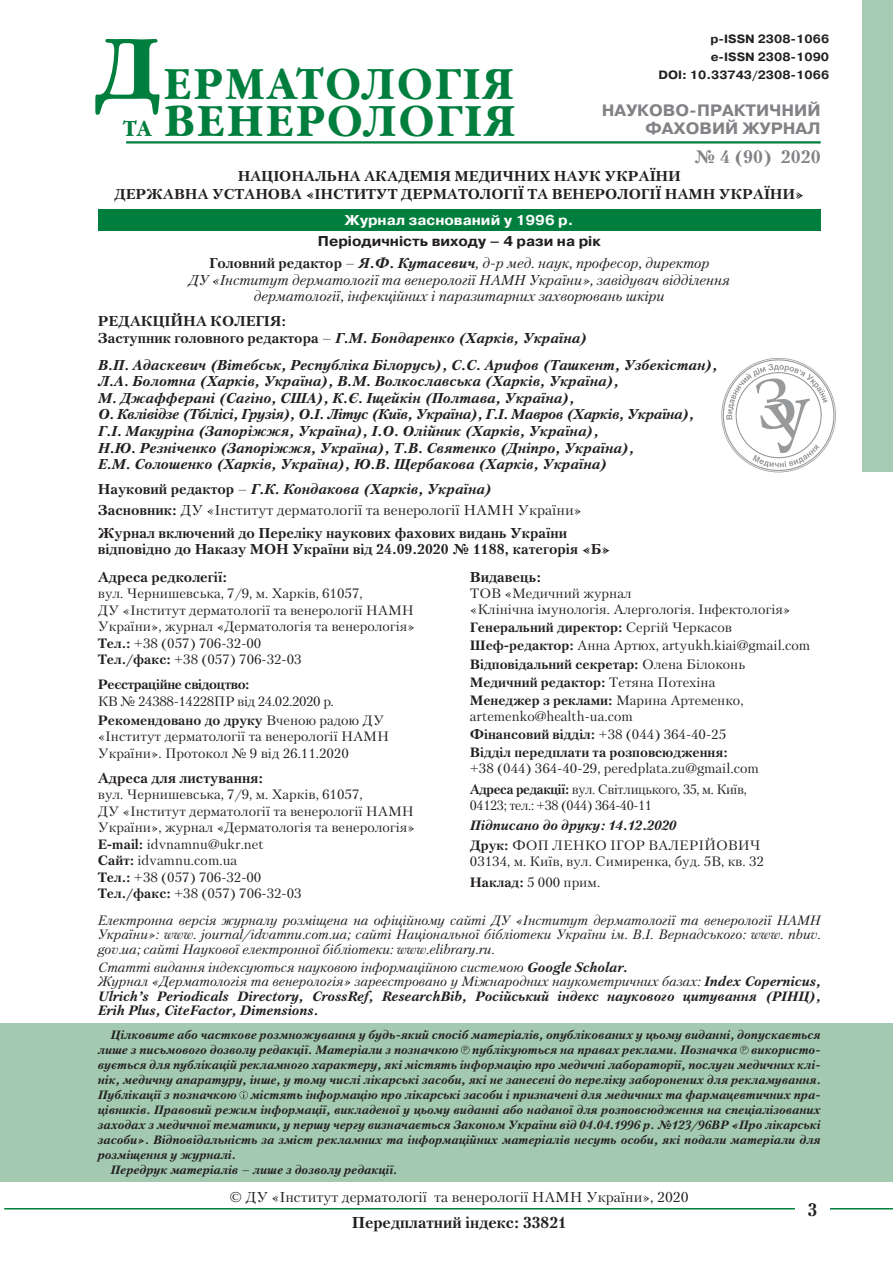
<style>
.page{position:relative;width:893px;height:1263px;background:#fff}
.page>*{position:absolute;margin:0;border:0;box-sizing:border-box;transform-origin:0 0}
.Rub_DiV_nazva{font:700 42.75px "Garamond C";letter-spacing:.05em;color:#007e3d;scale:.95 1}
.body_DiV{font:700 18px "Petersburg C";color:#808285;scale:1.05 1}
.Basic_str_DiV{font:700 18px "Petersburg C";color:#231f20}
.body_DiV-2{font:700 16.5px/18px "Pragmatica C";color:#808285;text-align:right;scale:1.05 1}
.body_DiV-3{font:700 15.75px "Petersburg C";color:#231f20;scale:1.05 1}
.body_DiV-4{font:italic 700 14.25px/16.5px "Petersburg C";color:#231f20;scale:1.05 1}
.body_DiV-5{font:700 14.25px/16.5px "Petersburg C";color:#231f20;scale:1.05 1}
.body_DiV-6{font:italic 14.25px/16.5px "Petersburg C";color:#231f20;text-align:center;scale:1.05 1}
.body_DiV-7{font:14.25px "Petersburg C";color:#231f20;scale:1.05 1}
.body_DiV-8{font:700 14.25px "Pragmatica C";color:#231f20;scale:1.05 1}
.body_DiV-9{font:700 14.25px "Pragmatica C";color:#fff;scale:1.05 1}
.body_DiV-10{font:13.5px/16.5px "Petersburg C";color:#231f20;scale:1.05 1}
.body_DiV-11{font:italic 13.5px/14.2px "Petersburg C";color:#231f20;text-align:justify;scale:1.05 1}
.body_DiV-12{font:italic 700 13.5px/14.2px "Petersburg C";color:#231f20;text-align:justify;scale:1.05 1}
.body_DiV-13{font:700 13.5px "Petersburg C";color:#231f20;scale:1.05 1}
.body_DiV-14{font:13.5px/16px "Petersburg C";letter-spacing:-.025em;color:#231f20}
.body_DiV-15{font:13.5px/16.5px "Petersburg C";letter-spacing:-.025em;color:#231f20;scale:1.05 1}
.body_DiV-16{font:italic 700 12px/15px "Petersburg C";color:#231f20;text-align:justify;scale:1.05 1}
.body_DiV-17{font:700 12px "Pragmatica C";color:#231f20;scale:1.05 1}
.s1{font-size:85.5px}
.s2{font-size:21.3px}
.s3{font-weight:700;font-style:normal}
.s4{font-style:normal}
.s5{font-weight:700}
.s6{font-weight:400;font-style:normal}
.s7{font-weight:400}
</style>
<div class="page">
<div style="left:862px;top:0;width:31px;height:471px;background:#a5cbb2"></div>
<hr style="left:4px;top:1208px;width:889px;height:1px;background:#007e3d">
<div style="left:795px;top:1200px;width:34px;height:17px;background:#fff"></div>
<div style="left:98px;top:209px;width:723px;height:21px;background:#007e3d"></div>
<hr style="left:126px;top:141px;width:695px;height:3px;background:#007e3d">
<div style="left:0;top:1023px;width:893px;height:158px;background:#a3c9b0"></div>
<svg style="left:461px;top:1046px;width:9px;height:8px"></svg>
<svg style="left:740px;top:1046px;width:8px;height:8px"></svg>
<svg style="left:239px;top:1091px;width:9px;height:8px"></svg>
<svg style="left:721px;top:358px;width:115px;height:115px"></svg>
<p class="body_DiV-17" style="left:710px;top:33px;width:115px">p-ISSN 2308-1066</p>
<p class="body_DiV-17" style="left:711px;top:51px;width:114px">e-ISSN 2308-1090</p>
<p class="body_DiV-17" style="left:658px;top:69px;width:164px">DOI: 10.33743/2308-1066</p>
<p class="body_DiV-2" style="left:602px;top:101px;width:210px">НАУКОВО-ПРАКТИЧНИЙ<br>ФАХОВИЙ ЖУРНАЛ</p>
<p class="body_DiV" style="left:694px;top:145px;width:122px">№ 4 (90) 2020</p>
<p class="Rub_DiV_nazva" style="left:98px;top:60px;width:440px"><span class="s1">Д</span>ЕРМАТОЛОГІЯ</p>
<p class="Rub_DiV_nazva" style="left:123px;top:97px;width:414px"><span class="s2">ТА</span> ВЕНЕРОЛОГІЯ</p>
<p class="body_DiV-5" style="left:238px;top:168px;width:424px">НАЦІОНАЛЬНА АКАДЕМІЯ МЕДИЧНИХ НАУК УКРАЇНИ</p>
<p class="body_DiV-5" style="left:114px;top:186px;width:659px">ДЕРЖАВНА УСТАНОВА «ІНСТИТУТ ДЕРМАТОЛОГІЇ ТА ВЕНЕРОЛОГІЇ НАМН УКРАЇНИ»</p>
<p class="body_DiV-9" style="left:345px;top:212px;width:219px">Журнал заснований у 1996 р.</p>
<p class="body_DiV-8" style="left:318px;top:234px;width:271px">Періодичність виходу – 4 рази на рік</p>
<p class="body_DiV-6" style="left:188px;top:255px;width:517px"><span class="s3">Головний редактор</span> <span class="s4">–</span> <span class="s5">Я.Ф. Кутасевич</span>, д-р мед. наук, професор, директор<br>ДУ «Інститут дерматології та венерології НАМН України», завідувач відділення дерматології, інфекційних і паразитарних захворювань шкіри</p>
<p class="body_DiV-5" style="left:98px;top:313px;width:181px">РЕДАКЦІЙНА КОЛЕГІЯ:</p>
<p class="body_DiV-4" style="left:98px;top:329px;width:468px"><span class="s4">Заступник головного редактора</span> <span class="s6">–</span> Г.М. Бондаренко (Харків, Україна)</p>
<p class="body_DiV-4" style="left:98px;top:356px;width:592px">В.П. Адаскевич (Вітебськ, Республіка Білорусь), С.С. Арифов (Ташкент, Узбекістан), Л.А. Болотна (Харків, Україна), В.М. Волкославська (Харків, Україна),<br>М. Джафферані (Сагіно, США), К.Є. Іщейкін (Полтава, Україна),<br>О. Квлівідзе (Тбілісі, Грузія), О.І. Літус (Київ, Україна), Г.І. Мавров (Харків, Україна), Г.І. Макуріна (Запоріжжя, Україна), І.О. Олійник (Харків, Україна),<br>Н.Ю. Резніченко (Запоріжжя, Україна), Т.В. Святенко (Дніпро, Україна),<br>Е.М. Солошенко (Харків, Україна), Ю.В. Щербакова (Харків, Україна)</p>
<p class="body_DiV-4" style="left:98px;top:480px;width:377px"><span class="s4">Науковий редактор</span> <span class="s6">–</span> Г.К. Кондакова (Харків, Україна)</p>
<p class="body_DiV-7" style="left:98px;top:501px;width:462px"><span class="s5">Засновник:</span> ДУ «Інститут дерматології та венерології НАМН України»</p>
<p class="body_DiV-5" style="left:98px;top:524px;width:490px">Журнал включений до Переліку наукових фахових видань України відповідно до Наказу МОН України від 24.09.2020 № 1188, категорія «Б»</p>
<p class="body_DiV-5" style="left:98px;top:568px;width:125px">Адреса редколегії:</p>
<p class="body_DiV-10" style="left:98px;top:585px;width:304px">вул. Чернишевська, 7/9, м. Харків, 61057,<br>ДУ «Інститут дерматології та венерології НАМН України», журнал «Дерматологія та венерологія» <span class="s5">Тел.:</span> +38 (057) 706-32-00<br><span class="s5">Тел./факс:</span> +38 (057) 706-32-03</p>
<p class="body_DiV-15" style="left:98px;top:676px;width:226px"><span class="s5">Реєстраційне свідоцтво:<br></span>КВ № 24388-14228ПР від 24.02.2020 р.</p>
<p class="body_DiV-10" style="left:98px;top:711px;width:279px"><span class="s5">Рекомендовано до друку</span> Вченою радою ДУ «Інститут дерматології та венерології НАМН<br>України». Протокол № 9 від 26.11.2020</p>
<p class="body_DiV-5" style="left:98px;top:769px;width:159px">Адреса для листування:</p>
<p class="body_DiV-10" style="left:98px;top:786px;width:304px">вул. Чернишевська, 7/9, м. Харків, 61057,<br>ДУ «Інститут дерматології та венерології НАМН України», журнал «Дерматологія та венерологія» <span class="s5">Е-mail:</span> idvnamnu@ukr.net<br><span class="s5">Сайт:</span> idvamnu.com.ua<br><span class="s5">Тел.:</span> +38 (057) 706-32-00<br><span class="s5">Тел./факс:</span> +38 (057) 706-32-03</p>
<p class="body_DiV-5" style="left:470px;top:568px;width:69px">Видавець:</p>
<p class="body_DiV-10" style="left:470px;top:585px;width:307px;line-height:16px">ТОВ «Медичний журнал<br>«Клінічна імунологія. Алергологія. Інфектологія»</p>
<p class="body_DiV-13" style="left:470px;top:619px;width:251px">Генеральний директор: <span class="s7">Сергій Черкасов</span></p>
<p class="body_DiV-10" style="left:470px;top:637px;width:326px"><span class="s5">Шеф-редактор:</span> Анна Артюх, artyukh.kiai@gmail.com</p>
<p class="body_DiV-13" style="left:470px;top:655px;width:264px">Відповідальний секретар: <span class="s7">Олена Білоконь</span></p>
<p class="body_DiV-13" style="left:470px;top:674px;width:235px">Медичний редактор: <span class="s7">Тетяна Потехіна</span></p>
<p class="body_DiV-10" style="left:470px;top:692px;width:262px;line-height:16px"><span class="s5">Менеджер з реклами:</span> Марина Артеменко, artemenko@health-ua.com</p>
<p class="body_DiV-13" style="left:470px;top:726px;width:246px">Фінансовий відділ: <span class="s7">+38 (044) 364-40-25</span></p>
<p class="body_DiV-10" style="left:470px;top:744px;width:277px;line-height:16px"><span class="s5">Відділ передплати та розповсюдження:<br></span>+38 (044) 364-40-29, peredplata.zu@gmail.com</p>
<p class="body_DiV-14" style="left:470px;top:781px;width:278px"><span class="s5">Адреса редакції:</span> вул. Світлицького, 35, м. Київ,<br>04123; тел.: +38 (044) 364-40-11</p>
<p class="body_DiV-12" style="left:470px;top:818px;width:198px">Підписано до друку: 14.12.2020</p>
<p class="body_DiV-10" style="left:470px;top:837px;width:278px"><span class="s5">Друк:</span> ФОП ЛЕНКО ІГОР ВАЛЕРІЙОВИЧ</p>
<p class="body_DiV-10" style="left:470px;top:853px;width:282px">03134, м. Київ, вул. Симиренка, буд. 5В, кв. 32</p>
<p class="body_DiV-10" style="left:470px;top:873px;width:126px"><span class="s5">Наклад:</span> 5 000 прим.</p>
<p class="body_DiV-11" style="left:98px;top:913px;width:690px">Електронна версія журналу розміщена на офіційному сайті ДУ «Інститут дерматології та венерології НАМН України»: www. journal/idvamnu.com.ua; сайті Національної бібліотеки України ім. В.І. Вернадського: www. nbuv. gov.ua; сайті Наукової електронної бібліотеки: www.elibrary.ru.</p>
<p class="body_DiV-11" style="left:98px;top:960px;width:506px">Статті видання індексуються науковою інформаційною системою <span class="s5">Google Scholar.</span></p>
<p class="body_DiV-12" style="left:98px;top:974px;width:690px"><span class="s7">Журнал «Дерматологія та венерологія» зареєстровано у Міжнародних наукометричних базах:</span> Index Copernicus, Ulrich’s Periodicals Directory, СrossRef, ResearchBib, Російський індекс наукового цитування (РІНЦ), Erih Plus, CiteFactor, Dimensions.</p>
<p class="body_DiV-16" style="left:98px;top:1027px;width:690px;text-indent:13px">Цілковите або часткове розмножування у будь-який спосіб матеріалів, опублікованих у цьому виданні, допускається лише з письмового дозволу редакції. Матеріали з позначкою публікуються на правах реклами. Позначка використо&shy;вується для публікацій рекламного характеру, які містять інформацію про медичні лабораторії, послуги медичних клі&shy;нік, медичну апаратуру, інше, у тому числі лікарські засоби, які не занесені до переліку заборонених для рекламування.<br>Публікації з позначкою містять інформацію про лікарські засоби і призначені для медичних та фармацевтичних пра&shy;цівників. Правовий режим інформації, викладеної у цьому виданні або наданої для розповсюдження на спеціалізованих заходах з медичної тематики, у першу чергу визначається Законом України від 04.04.1996 р. №123/96ВР «Про лікарські засоби». Відповідальність за зміст рекламних та інформаційних матеріалів несуть особи, які подали матеріали для розміщення у журналі.</p>
<p class="body_DiV-16" style="left:111px;top:1162px;width:274px">Передрук матеріалів – лише з дозволу редакції.</p>
<p class="body_DiV-7" style="left:230px;top:1188px;width:438px">© ДУ «Інститут дерматології та венерології НАМН України», 2020</p>
<p class="body_DiV-3" style="left:352px;top:1213px;width:206px">Передплатний індекс: 33821</p>
<p class="Basic_str_DiV" style="left:808px;top:1198px;width:11px">3</p>
</div>
